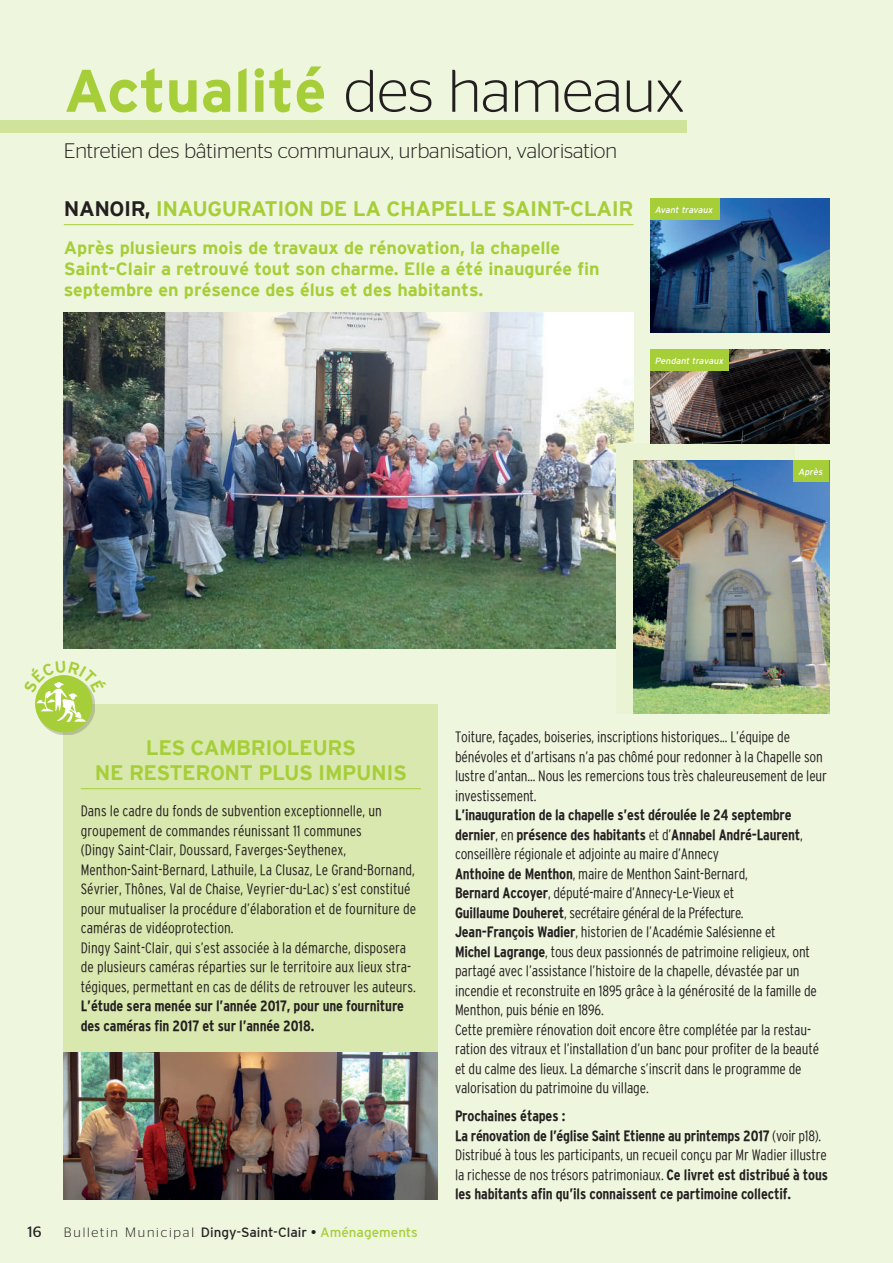
<style>
.page{position:relative;width:893px;height:1263px;background:#eff6de}
.page>*{position:absolute;margin:0;border:0;box-sizing:border-box;transform-origin:0 0}
.t1{font:300 60px "Stag Sans";color:#231f20}
.t2{font:700 21px/25.2px "Interstate";letter-spacing:-.02em;color:#a6ce39;text-align:center}
.t3{font:300 21px "Stag Sans";color:#231f20}
.t4{font:700 18px/21px "Interstate";color:#a6ce39}
.t5{font:300 condensed 15px/19.5px "Interstate";letter-spacing:-.01em;color:#231f20}
.t6{font:700 condensed 15px/19.5px "Interstate";letter-spacing:-.01em;color:#231f20}
.t7{font:15px "Stag Sans";color:#231f20}
.t8{font:13.5px "Interstate";color:#231f20}
.t9{font:italic 9px "Interstate";color:#fff}
.s1{font-family:"Interstate";font-weight:700;color:#a6ce39}
.s2{color:#231f20}
.s3{font-family:"Stag Sans";font-weight:300}
.s4{color:#a6ce39}
.s5{font-weight:700}
.s6{font-weight:300}
</style>
<div class="page">
<div style="left:0;top:120px;width:686px;height:13px;background:#d0e39a"></div>
<hr style="left:64px;top:224px;width:570px;height:1px;background:#a6ce39">
<img style="left:64px;top:313px;width:570px;height:335px">
<div style="left:617px;top:443px;width:178px;height:270px;background:#eaf3d4"></div>
<img style="left:651px;top:199px;width:178px;height:134px">
<img style="left:651px;top:350px;width:178px;height:93px">
<div style="left:64px;top:704px;width:374px;height:348px;background:#d9e8ae"></div>
<hr style="left:81px;top:788px;width:340px;height:1px;background:#a6ce39">
<img style="left:64px;top:1052px;width:374px;height:147px">
<div style="left:37px;top:677px;width:58px;height:58px;background:#231f20;opacity:.2"></div>
<div style="left:35px;top:675px;width:57px;height:57px;background:#a6ce39;border-radius:50%"></div>
<div style="left:651px;top:199px;width:69px;height:21px;background:#a6ce39"></div>
<div style="left:651px;top:350px;width:78px;height:21px;background:#a6ce39"></div>
<img style="left:634px;top:460px;width:195px;height:253px">
<div style="left:794px;top:460px;width:35px;height:22px;background:#a6ce39"></div>
<svg style="left:35px;top:675px;width:60px;height:47px"></svg>
<h1 class="t1" style="left:64px;top:58px;width:622px"><span class="s1">Actualité</span> des hameaux</h1>
<h2 class="t3" style="left:64px;top:140px;width:555px">Entretien des bâtiments communaux, urbanisation, valorisation</h2>
<h2 class="t2" style="left:64px;top:196px;width:571px"><span class="s2">NANOIR,</span> INAUGURATION DE LA CHAPELLE SAINT-CLAIR</h2>
<p class="t4" style="left:64px;top:237px;width:537px">Après plusieurs mois de travaux de rénovation, la chapelle<br>Saint-Clair a retrouvé tout son charme. Elle a été inaugurée fin septembre en présence des élus et des habitants.</p>
<p class="t9" style="left:655px;top:205px;width:61px">Avant travaux</p>
<p class="t9" style="left:655px;top:356px;width:72px">Pendant travaux</p>
<p class="t9" style="left:798px;top:466px;width:28px">Après</p>
<h2 class="t2" style="left:95px;top:734px;width:314px">LES CAMBRIOLEURS<br>NE RESTERONT PLUS IMPUNIS</h2>
<p class="t5" style="left:81px;top:801px;width:337px">Dans le cadre du fonds de subvention exceptionnelle, un groupement de commandes réunissant 11 communes<br>(Dingy Saint-Clair, Doussard, Faverges-Seythenex, Menthon-Saint-Bernard, Lathuile, La Clusaz, Le Grand-Bornand, Sévrier, Thônes, Val de Chaise, Veyrier-du-Lac) s’est constitué pour mutualiser la procédure d’élaboration et de fourniture de caméras de vidéoprotection.<br>Dingy Saint-Clair, qui s’est associée à la démarche, disposera de plusieurs caméras réparties sur le territoire aux lieux stra&shy;tégiques, permettant en cas de délits de retrouver les auteurs.</p>
<p class="t6" style="left:81px;top:996px;width:325px">L’étude sera menée sur l’année 2017, pour une fourniture des caméras fin 2017 et sur l’année 2018.</p>
<p class="t7" style="left:28px;top:1223px;width:15px">16</p>
<p class="t8" style="left:64px;top:1224px;width:356px"><span class="s3">Bulletin Municipal</span> Dingy-Saint-Clair • <span class="s4">Aménagements</span></p>
<p class="t5" style="left:455px;top:727px;width:373px">Toiture, façades, boiseries, inscriptions historiques... L’équipe de bénévoles et d’artisans n’a pas chômé pour redonner à la Chapelle son lustre d’antan... Nous les remercions tous très chaleureusement de leur investissement.</p>
<p class="t5" style="left:455px;top:805px;width:366px"><span class="s5">L’inauguration de la chapelle s’est déroulée le 24 septembre dernier</span>, en <span class="s5">présence des habitants</span> et d’<span class="s5">Annabel André-Laurent</span>, conseillère régionale et adjointe au maire d’Annecy<br><span class="s5">Anthoine de Menthon</span>, maire de Menthon Saint-Bernard,<br><span class="s5">Bernard Accoyer</span>, député-maire d’Annecy-Le-Vieux et<br><span class="s5">Guillaume Douheret</span>, secrétaire général de la Préfecture.<br><span class="s5">Jean-François Wadier</span>, historien de l’Académie Salésienne et<br><span class="s5">Michel Lagrange</span>, tous deux passionnés de patrimoine religieux, ont partagé avec l’assistance l’histoire de la chapelle, dévastée par un incendie et reconstruite en 1895 grâce à la générosité de la famille de Menthon, puis bénie en 1896.<br>Cette première rénovation doit encore être complétée par la restau&shy;ration des vitraux et l’installation d’un banc pour profiter de la beauté et du calme des lieux. La démarche s’inscrit dans le programme de valorisation du patrimoine du village.</p>
<p class="t6" style="left:455px;top:1106px;width:375px">Prochaines étapes :<br>La rénovation de l’église Saint Etienne au printemps 2017 <span class="s6">(voir p18).<br>Distribué à tous les participants, un recueil conçu par Mr Wadier illustre la richesse de nos trésors patrimoniaux.</span> Ce livret est distribué à tous les habitants afin qu’ils connaissent ce partimoine collectif.</p>
</div>
